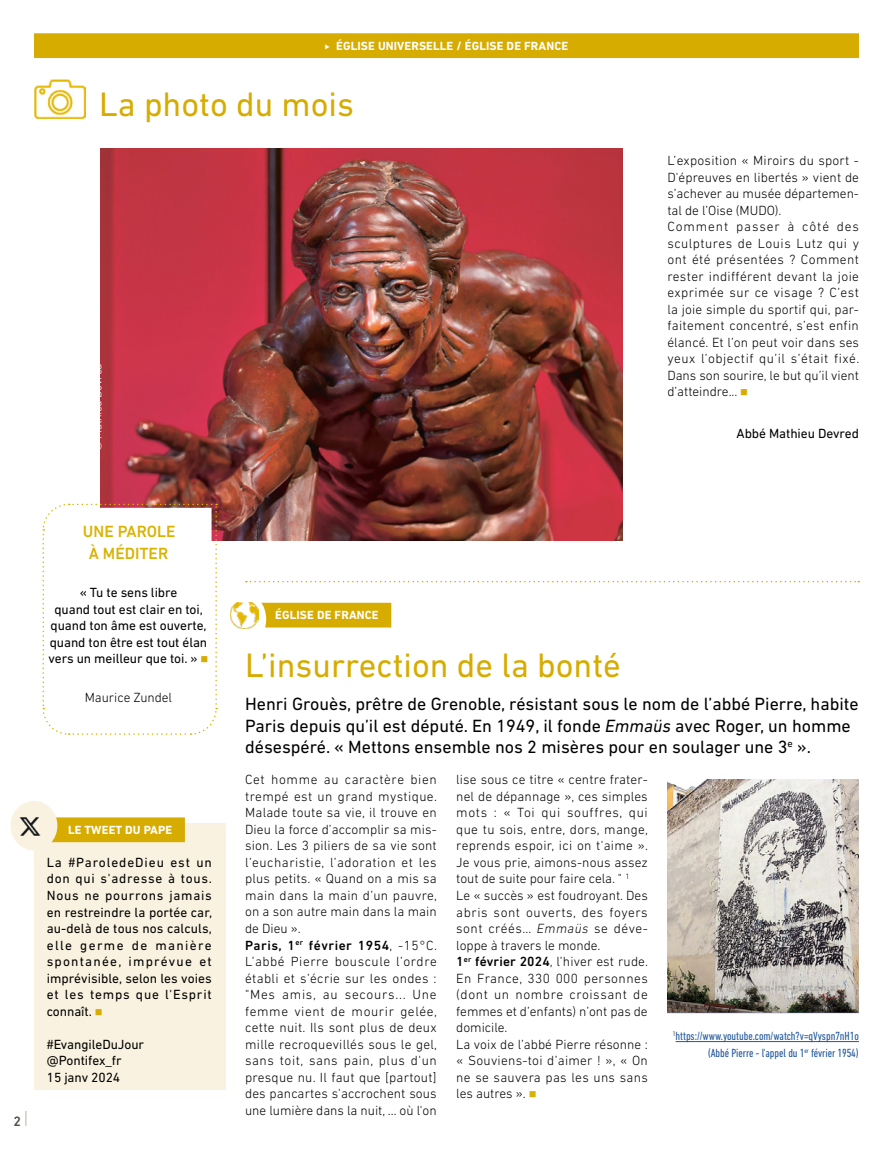
<style>
.page{position:relative;width:893px;height:1149px;background:#fff}
.page>*{position:absolute;margin:0;border:0;box-sizing:border-box;transform-origin:0 0}
.t1{font:34.5px "DIN Next LT Pro";color:#d7ac00}
.t2{font:18px/21.6px "DIN Next LT Pro";color:#000}
.t3{font:500 16.5px/22.5px "DIN Next LT Pro";color:#d9b300;text-align:center}
.t4{font:500 13.8px "DIN Next LT Pro";color:#514a46}
.t5{font:300 13.5px/16.5px "DIN Next LT Pro";letter-spacing:.015em;color:#000}
.t6{font:13.5px/16.5px "DIN Next LT Pro";letter-spacing:-.005em;color:#000;text-align:justify}
.t7{font:300 13.5px "DIN Next LT Pro";letter-spacing:-.005em;color:#000}
.t8{font:condensed 12px/16.5px "DIN Next LT Pro";letter-spacing:-.005em;color:#22599b;text-align:right}
.t9{font:700 12px "DIN Next LT Pro";letter-spacing:.01em;color:#fff}
.t10{font:300 12px "DIN Next LT Pro";letter-spacing:-.025em;color:#fff}
.s1{color:#d7ac00}
.s2{font-style:italic}
.s3{font-weight:500}
.s4{color:#d9b300}
</style>
<div class="page">
<svg style="left:25px;top:1111px;width:2px;height:14px"></svg>
<svg style="left:246px;top:580px;width:613px;height:2px"></svg>
<div style="left:249px;top:602px;width:142px;height:25px;background:#d7ac00"></div>
<hr style="left:676px;top:1040px;width:183px;height:1px;background:#22599b">
<div style="left:34px;top:823px;width:192px;height:266px;background:#f9f2e0"></div>
<div style="left:51px;top:817px;width:134px;height:24px;background:#d7ac00"></div>
<div style="left:11px;top:800px;width:46px;height:50px;background:#f9f2e0;border-radius:50%"></div>
<img style="left:100px;top:148px;width:522px;height:392px">
<svg style="left:42px;top:503px;width:176px;height:232px"></svg>
<img style="left:34px;top:80px;width:51px;height:38px">
<div style="left:222px;top:592px;width:44px;height:53px;background:#fff;border-radius:50%"></div>
<img style="left:230px;top:602px;width:28px;height:26px">
<img style="left:19px;top:817px;width:21px;height:18px">
<img style="left:667px;top:779px;width:192px;height:233px">
<div style="left:34px;top:33px;width:825px;height:25px;background:#d7ac00"></div>
<p class="t9" style="left:336px;top:39px;width:234px">ÉGLISE UNIVERSELLE / ÉGLISE DE FRANCE</p>
<h1 class="t1" style="left:99px;top:84px;width:256px">La photo du mois</h1>
<p class="t10" style="left:91px;top:451px;width:89px;rotate:-90deg">© Mathieu Devred</p>
<p class="t5" style="left:667px;top:152px;width:193px">L’exposition « Miroirs du sport -<br>D'épreuves en libertés » vient de s’achever au musée départemen&shy;tal de l’Oise (MUDO).<br>Comment passer à côté des sculptures de Louis Lutz qui y ont été présentées ? Comment rester indifférent devant la joie exprimée sur ce visage ? C’est la joie simple du sportif qui, par&shy;faitement concentré, s’est enfin élancé. Et l’on peut voir dans ses yeux l’objectif qu’il s’était fixé.<br>Dans son sourire, le but qu’il vient d’atteindre... <span class="s1">■</span></p>
<p class="t6" style="left:737px;top:424px;width:124px">Abbé Mathieu Devred</p>
<p class="t3" style="left:83px;top:519px;width:94px">UNE PAROLE<br>À MÉDITER</p>
<p class="t6" style="left:49px;top:584px;width:161px;text-align:center">« Tu te sens libre<br>quand tout est clair en toi, quand ton âme est ouverte, quand ton être est tout élan vers un meilleur que toi. » <span class="s1">■</span></p>
<p class="t7" style="left:85px;top:689px;width:89px">Maurice Zundel</p>
<p class="t4" style="left:13px;top:1112px;width:9px">2</p>
<p class="t9" style="left:68px;top:822px;width:106px">LE TWEET DU PAPE</p>
<p class="t6" style="left:47px;top:853px;width:167px">La #ParoledeDieu est un don qui s'adresse à tous.<br>Nous ne pourrons jamais en restreindre la portée car, au-delà de tous nos calculs, elle germe de manière spontanée, imprévue et imprévisible, selon les voies et les temps que l'Esprit connaît. <span class="s1">■</span></p>
<p class="t6" style="left:47px;top:1035px;width:99px;text-align:left">#EvangileDuJour @Pontifex_fr<br>15 janv 2024</p>
<p class="t9" style="left:275px;top:608px;width:105px">ÉGLISE DE FRANCE</p>
<h1 class="t1" style="left:245px;top:645px;width:377px">L’insurrection de la bonté</h1>
<h2 class="t2" style="left:245px;top:692px;width:615px">Henri Grouès, prêtre de Grenoble, résistant sous le nom de l’abbé Pierre, habite<br>Paris depuis qu’il est député. En 1949, il fonde <span class="s2">Emmaüs</span> avec Roger, un homme désespéré. « Mettons ensemble nos 2 misères pour en soulager une 3<sup>e</sup> ».</h2>
<p class="t5" style="left:245px;top:771px;width:193px">Cet homme au caractère bien trempé est un grand mystique.<br>Malade toute sa vie, il trouve en<br>Dieu la force d’accomplir sa mis&shy;sion. Les 3 piliers de sa vie sont l’eucharistie, l’adoration et les plus petits. « Quand on a mis sa main dans la main d’un pauvre, on a son autre main dans la main de Dieu ».<br><span class="s3">Paris, 1</span><sup>er</sup> <span class="s3">février 1954</span>, -15°C.<br>L’abbé Pierre bouscule l’ordre établi et s’écrie sur les ondes : "Mes amis, au secours... Une femme vient de mourir gelée, cette nuit. Ils sont plus de deux mille recroquevillés sous le gel, sans toit, sans pain, plus d'un presque nu. Il faut que [partout] des pancartes s'accrochent sous une lumière dans la nuit, … où l'on</p>
<p class="t5" style="left:456px;top:771px;width:193px">lise sous ce titre « centre frater&shy;nel de dépannage », ces simples mots : « Toi qui souffres, qui que tu sois, entre, dors, mange, reprends espoir, ici on t'aime ».<br>Je vous prie, aimons-nous assez tout de suite pour faire cela. " <sup>1<br></sup>Le « succès » est foudroyant. Des abris sont ouverts, des foyers sont créés… <span class="s2">Emmaüs</span> se déve&shy;loppe à travers le monde.<br><span class="s3">1</span><sup>er</sup> <span class="s3">février 2024</span>, l’hiver est rude.<br>En France, 330 000 personnes (dont un nombre croissant de femmes et d’enfants) n’ont pas de domicile.<br>La voix de l’abbé Pierre résonne : « Souviens-toi d’aimer ! », « On ne se sauvera pas les uns sans les autres ». <span class="s4">■</span></p>
<p class="t8" style="left:673px;top:1027px;width:187px"><sup>1</sup>https://www.youtube.com/watch?v=qVyspn7nH1o (Abbé Pierre - l'appel du 1<sup>er</sup> février 1954)</p>
</div>
